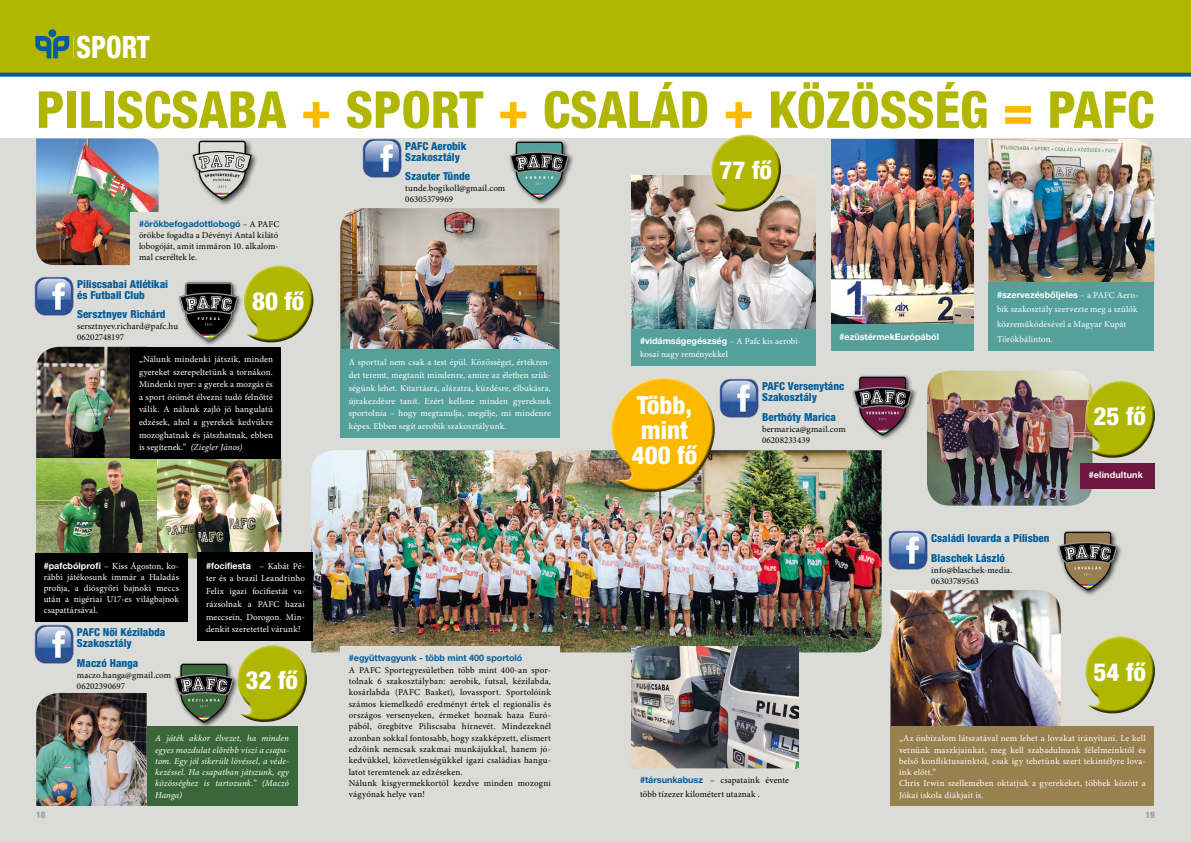
<style>
.page{position:relative;width:1191px;height:842px;background:#fff}
.page>*{position:absolute;margin:0;border:0;box-sizing:border-box;transform-origin:0 0}
.t1{font:800 condensed 51px "Helvetica Neue LT Pro";color:#b1b700}
.t2{font:800 condensed 30.9px "Helvetica Neue LT Pro";color:#fff;scale:.88 1}
.t3{font:800 condensed 25px/25px "Helvetica Neue LT Pro";color:#fff;text-align:center}
.t4{font:800 condensed 11px/11px "Helvetica Neue LT Pro";color:#005c9a}
.t5{font:9px/12.6px "Minion Pro";letter-spacing:.015em;color:#fff;text-align:justify}
.t6{font:9px/11.4px "Minion Pro";letter-spacing:.015em;color:#000}
.t7{font:italic 9px/11.2px "Minion Pro";letter-spacing:.01em;color:#fff;text-align:justify}
.t8{font:700 9px "Helvetica Neue LT Pro";color:#fff}
.t9{font:700 9px "Helvetica Neue LT Pro";color:#005c9a}
.t10{font:700 9px "Helvetica Neue LT Pro";letter-spacing:.02em;color:#fff}
.t11{font:800 condensed 9px "Helvetica Neue LT Pro";color:#9d9d9c}
.s1{color:#fbba00}
.s2{font-family:"Minion Pro";font-weight:400;color:#000}
.s3{font-style:italic}
.s4{font-family:"Helvetica Neue LT Pro";font-weight:700}
.s5{font-family:"Minion Pro";font-weight:400}
.s6{font-family:"Helvetica Neue LT Pro";font-weight:700;color:#005c9a}
</style>
<div class="page">
<div style="left:0;top:138px;width:1191px;height:704px;background:#dbdcd8"></div>
<div style="left:0;top:0;width:1191px;height:72px;background:#b1b700"></div>
<div style="left:48px;top:29px;width:8px;height:8px;background:#005c9a;border-radius:50%"></div>
<svg style="left:35px;top:36px;width:39px;height:23px"></svg>
<svg style="left:0;top:73px;width:1191px;height:4px;background:#1569a2"></svg>
<img style="left:311px;top:450px;width:570px;height:202px">
<img style="left:340px;top:208px;width:219px;height:142px">
<img style="left:631px;top:175px;width:184px;height:154px">
<img style="left:192px;top:139px;width:65px;height:66px">
<img style="left:178px;top:281px;width:62px;height:64px">
<div style="left:507px;top:139px;width:67px;height:67px;background:#000;opacity:.75"></div>
<img style="left:505px;top:139px;width:67px;height:71px">
<img style="left:174px;top:663px;width:60px;height:63px">
<img style="left:36px;top:138px;width:123px;height:127px">
<img style="left:36px;top:347px;width:94px;height:112px">
<img style="left:36px;top:693px;width:111px;height:113px">
<img style="left:36px;top:459px;width:245px;height:100px">
<img style="left:34px;top:277px;width:40px;height:39px">
<img style="left:362px;top:139px;width:40px;height:39px">
<img style="left:34px;top:625px;width:40px;height:39px">
<div style="left:130px;top:212px;width:159px;height:57px;background:#dbdcd8"></div>
<div style="left:340px;top:646px;width:219px;height:160px;background:#dbdcd8"></div>
<div style="left:340px;top:350px;width:219px;height:88px;background:#56a09b"></div>
<div style="left:631px;top:329px;width:184px;height:36px;background:#56a09b"></div>
<div style="left:35px;top:553px;width:152px;height:68px;background:#000"></div>
<div style="left:197px;top:553px;width:116px;height:88px;background:#000"></div>
<div style="left:130px;top:347px;width:151px;height:112px;background:#000"></div>
<div style="left:147px;top:726px;width:151px;height:80px;background:#3a673a"></div>
<svg style="left:234px;top:645px;width:73px;height:77px"></svg>
<svg style="left:240px;top:265px;width:74px;height:78px"></svg>
<svg style="left:708px;top:134px;width:76px;height:81px"></svg>
<img style="left:631px;top:646px;width:167px;height:122px">
<svg style="left:607px;top:377px;width:111px;height:116px;background:#e2b532"></svg>
<img style="left:831px;top:139px;width:142px;height:186px">
<img style="left:988px;top:139px;width:166px;height:143px">
<div style="left:831px;top:325px;width:142px;height:26px;background:#56a09b"></div>
<div style="left:988px;top:282px;width:166px;height:69px;background:#56a09b"></div>
<img style="left:852px;top:375px;width:64px;height:64px">
<img style="left:927px;top:371px;width:165px;height:135px">
<img style="left:719px;top:379px;width:40px;height:39px">
<svg style="left:1081px;top:377px;width:74px;height:84px"></svg>
<div style="left:1080px;top:463px;width:74px;height:25px;background:#6e1741"></div>
<div style="left:1056px;top:529px;width:66px;height:68px;background:#000;opacity:.75"></div>
<img style="left:1056px;top:529px;width:64px;height:68px">
<img style="left:890px;top:590px;width:171px;height:136px">
<img style="left:888px;top:531px;width:40px;height:39px">
<div style="left:890px;top:726px;width:264px;height:80px;background:#98804f"></div>
<svg style="left:1085px;top:636px;width:70px;height:78px"></svg>
<h2 class="t2" style="left:77px;top:28px;width:85px">SPORT</h2>
<h1 class="t1" style="left:36px;top:78px;width:1119px">PILISCSABA <span class="s1">+</span> SPORT <span class="s1">+</span> CSALÁD <span class="s1">+</span> KÖZÖSSÉG <span class="s1">=</span> PAFC</h1>
<p class="t9" style="left:139px;top:218px;width:142px">#örökbefogadottlobogó <span class="s2">– A PAFC</span></p>
<p class="t6" style="left:139px;top:230px;width:141px;line-height:11px;text-align:justify">örökbe fogadta a Dévényi Antal kilátó lobogóját, amit immáron 10. alkalom&shy;mal cseréltek le.</p>
<p class="t4" style="left:77px;top:278px;width:92px">Piliscsabai Atlétikai és Futball Club</p>
<p class="t4" style="left:77px;top:309px;width:90px">Sersztnyev Richárd</p>
<p class="t6" style="left:77px;top:321px;width:103px;line-height:11px">sersztnyev.richard@pafc.hu<br>06202748197</p>
<h3 class="t3" style="left:252px;top:288px;width:54px">80 fő</h3>
<p class="t5" style="left:139px;top:353px;width:135px">„Nálunk mindenki játszik, minden gyereket szerepeltetünk a tornákon.<br>Mindenki nyer: a gyerek a mozgás és a sport örömét élvezni tudó felnőtté válik. A nálunk zajló jó hangulatú edzések, ahol a gyerekek kedvükre mozoghatnak és játszhatnak, ebben is segítenek.” <span class="s3">(Ziegler János)</span></p>
<p class="t5" style="left:44px;top:560px;width:137px;line-height:11.1px"><span class="s4">#pafcbólprofi</span> – Kiss Ágoston, ko&shy;rábbi játékosunk immár a Haladás profija, a diósgyőri bajnoki meccs után a nigériai U17-es világbajnok csapattársával.</p>
<p class="t8" style="left:206px;top:560px;width:100px">#focifiesta <span class="s5">– Kabát Pé-</span></p>
<p class="t5" style="left:206px;top:572px;width:100px">ter és a brazil Leandrinho Felix igazi focifiestát va&shy;rázsolnak a PAFC hazai meccsein, Dorogon. Min&shy;denkit szeretettel várunk!</p>
<p class="t4" style="left:77px;top:627px;width:90px">PAFC Női Kézilabda<br>Szakosztály</p>
<p class="t4" style="left:77px;top:657px;width:63px">Maczó Hanga</p>
<p class="t6" style="left:77px;top:669px;width:96px;line-height:11px">maczo.hanga@gmail.com<br>06202390697</p>
<h3 class="t3" style="left:246px;top:668px;width:54px">32 fő</h3>
<p class="t7" style="left:155px;top:733px;width:135px">A játék akkor élvezet, ha minden egyes mozdulat előrébb viszi a csapa&shy;tom. Egy jól sikerült lövéssel, a véde&shy;kezéssel. Ha csapatban játszunk, egy közösséghez is tartozunk.” (Maczó Hanga)</p>
<p class="t4" style="left:405px;top:140px;width:63px">PAFC Aerobik<br>Szakosztály</p>
<p class="t4" style="left:405px;top:171px;width:66px">Szauter Tünde</p>
<p class="t6" style="left:405px;top:183px;width:101px;line-height:11px">tunde.bogikoll@gmail.com<br>06305379969</p>
<p class="t5" style="left:349px;top:355px;width:204px;line-height:12.9px">A sporttal nem csak a test épül. Közösséget, értékren&shy;det teremt, megtanít mindenre, amire az életben szük&shy;ségünk lehet. Kitartásra, alázatra, küzdésre, elbukásra, újrakezdésre tanít. Ezért kellene minden gyereknek sportolnia – hogy megtanulja, megélje, mi mindenre képes. Ebben segít aerobik szakosztályunk.</p>
<p class="t9" style="left:349px;top:652px;width:175px">#együttvagyunk - több mint 400 sportoló</p>
<p class="t6" style="left:349px;top:664px;width:204px">A PAFC Sportegyesületben több mint 400-an spor&shy;tolnak 6 szakosztályban: aerobik, futsal, kézilabda, kosárlabda (PAFC Basket), lovassport. Sportolóink számos kiemelkedő eredményt értek el regionális és országos versenyeken, érmeket hoznak haza Euró&shy;pából, öregbítve Piliscsaba hírnevét. Mindezeknél azonban sokkal fontosabb, hogy szakképzett, elismert edzőink nemcsak szakmai munkájukkal, hanem jó&shy;kedvükkel, közvetlenségükkel igazi családias hangu&shy;latot teremtenek az edzéseken.<br>Nálunk kisgyermekkortól kezdve minden mozogni vágyónak helye van!</p>
<h3 class="t3" style="left:719px;top:157px;width:54px">77 fő</h3>
<p class="t8" style="left:640px;top:335px;width:162px">#vidámságegészség <span class="s5">– A Pafc kis aerobi-</span></p>
<p class="t5" style="left:640px;top:347px;width:89px">kosai nagy reményekkel</p>
<p class="t8" style="left:839px;top:331px;width:101px">#ezüstérmekEurópából</p>
<h3 class="t3" style="left:632px;top:392px;width:67px">Több, mint<br>400 fő</h3>
<p class="t4" style="left:762px;top:381px;width:84px">PAFC Versenytánc<br>Szakosztály</p>
<p class="t4" style="left:762px;top:411px;width:75px">Berthóty Marica</p>
<p class="t6" style="left:762px;top:423px;width:85px;line-height:11px">bermarica@gmail.com<br>06208233439</p>
<p class="t8" style="left:997px;top:289px;width:143px">#szervezésbőljeles <span class="s5">– a PAFC Aero-</span></p>
<p class="t5" style="left:997px;top:302px;width:142px;line-height:14.9px;text-align:left">bik szakosztály szervezte meg a szülők közreműködésével a Magyar Kupát<br>Törökbálinton.</p>
<h3 class="t3" style="left:1093px;top:403px;width:54px">25 fő</h3>
<p class="t10" style="left:1088px;top:469px;width:56px">#elindultunk</p>
<p class="t6" style="left:640px;top:774px;width:151px;line-height:14px"><span class="s6">#társunkabusz</span> – csapataink évente több tízezer kilométert utaznak .</p>
<p class="t4" style="left:931px;top:528px;width:120px;line-height:19.5px">Családi lovarda a Pilisben<br>Blaschek László</p>
<p class="t6" style="left:931px;top:564px;width:83px;line-height:11px">info@blaschek-media.<br>06303789563</p>
<h3 class="t3" style="left:1093px;top:659px;width:54px">54 fő</h3>
<p class="t5" style="left:899px;top:733px;width:248px;line-height:11.2px;text-align:left">„Az önbizalom látszatával nem lehet a lovakat irányítani. Le kell vetnünk maszkjainkat, meg kell szabadulnunk félelmeinktől és belső konfliktusainktól, csak így tehetünk szert tekintélyre lova&shy;ink előtt.”<br>Chris Irwin szellemében oktatjuk a gyerekeket, többek között a Jókai iskola diákjait is.</p>
<p class="t11" style="left:36px;top:810px;width:11px">18</p>
<p class="t11" style="left:1145px;top:810px;width:11px">19</p>
</div>
